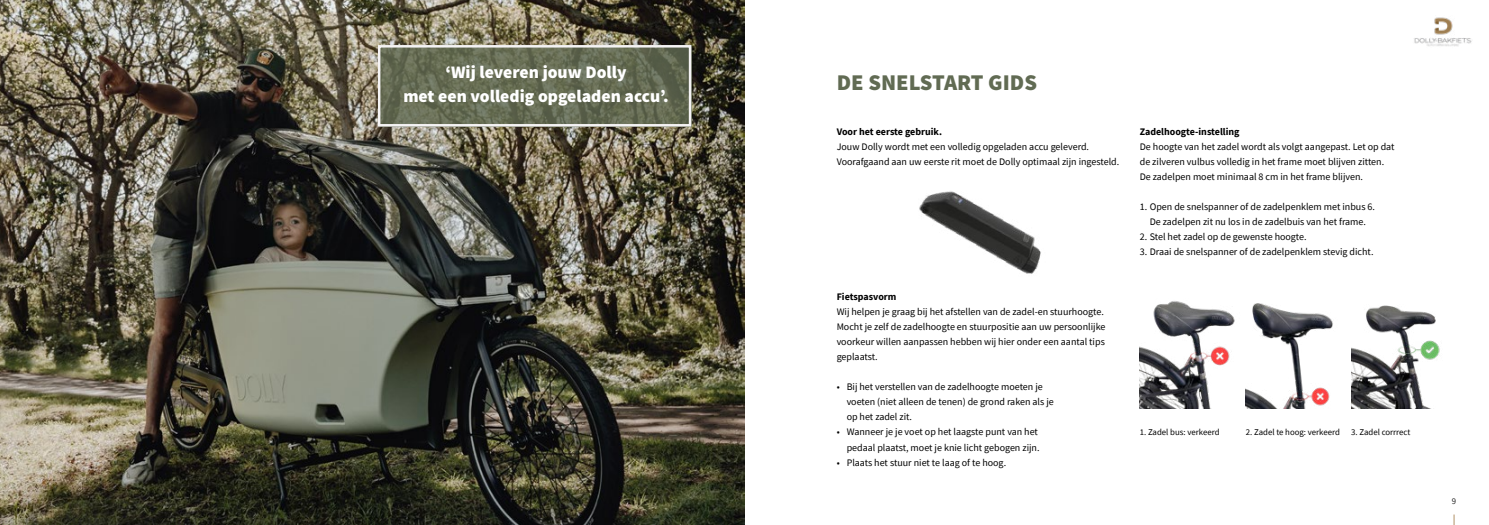
<style>
.page{position:relative;width:1489px;height:525px;background:#fff}
.page>*{position:absolute;margin:0;border:0;box-sizing:border-box;transform-origin:0 0}
.t1{font:900 22.5px "Source Sans Pro";color:#616b53}
.t2{font:900 17.5px/23.8px "Source Sans Pro";color:#fff;text-align:center}
.t3{font:10px/15px "Source Sans Pro";color:#000}
.t4{font:700 10px "Source Sans Pro";color:#000}
.t5{font:8.75px "Source Sans Pro";color:#000}
.t6{font:8.75px "Source Sans Pro";color:#262626}
</style>
<div class="page">
<img style="left:1414px;top:17px;width:58px;height:29px">
<img style="left:0;top:0;width:744px;height:524px">
<svg style="left:381px;top:48px;width:307px;height:75px;background:#656b53"></svg>
<div style="left:378px;top:45px;width:313px;height:81px;border:2px solid #f5f3f4"></div>
<img style="left:919px;top:191px;width:122px;height:83px">
<img style="left:1139px;top:301px;width:96px;height:107px">
<img style="left:1245px;top:303px;width:88px;height:105px">
<img style="left:1351px;top:305px;width:89px;height:103px">
<h2 class="t2" style="left:403px;top:61px;width:267px">‘Wij leveren jouw Dolly<br>met een volledig opgeladen accu’.</h2>
<h1 class="t1" style="left:836px;top:68px;width:202px">DE SNELSTART GIDS</h1>
<p class="t4" style="left:836px;top:125px;width:107px">Voor het eerste gebruik.</p>
<p class="t3" style="left:836px;top:139px;width:284px">Jouw Dolly wordt met een volledig opgeladen accu geleverd.<br>Voorafgaand aan uw eerste rit moet de Dolly optimaal zijn ingesteld.</p>
<p class="t4" style="left:836px;top:290px;width:61px">Fietspasvorm</p>
<p class="t3" style="left:836px;top:304px;width:270px">Wij helpen je graag bij het afstellen van de zadel-en stuurhoogte.<br>Mocht je zelf de zadelhoogte en stuurpositie aan uw persoonlijke voorkeur willen aanpassen hebben wij hier onder een aantal tips geplaatst.</p>
<p class="t3" style="left:846px;top:379px;width:208px;text-indent:-10px">• Bij het verstellen van de zadelhoogte moeten je voeten (niet alleen de tenen) de grond raken als je op het zadel zit.</p>
<p class="t3" style="left:836px;top:424px;width:204px;text-align:right">• Wanneer je je voet op het laagste punt van het pedaal plaatst, moet je knie licht gebogen zijn.</p>
<p class="t3" style="left:836px;top:454px;width:171px">• Plaats het stuur niet te laag of te hoog.</p>
<p class="t4" style="left:1139px;top:125px;width:101px">Zadelhoogte-instelling</p>
<p class="t3" style="left:1139px;top:139px;width:256px">De hoogte van het zadel wordt als volgt aangepast. Let op dat de zilveren vulbus volledig in het frame moet blijven zitten.<br>De zadelpen moet minimaal 8 cm in het frame blijven.</p>
<p class="t3" style="left:1139px;top:199px;width:237px;text-align:center">1. Open de snelspanner of de zadelpenklem met inbus 6.<br>De zadelpen zit nu los in de zadelbuis van het frame.</p>
<p class="t3" style="left:1139px;top:229px;width:168px">2. Stel het zadel op de gewenste hoogte.</p>
<p class="t3" style="left:1139px;top:244px;width:235px">3. Draai de snelspanner of de zadelpenklem stevig dicht.</p>
<p class="t5" style="left:1139px;top:427px;width:81px">1. Zadel bus: verkeerd</p>
<p class="t5" style="left:1245px;top:427px;width:96px">2. Zadel te hoog: verkeerd</p>
<p class="t5" style="left:1350px;top:427px;width:61px">3. Zadel corrrect</p>
<p class="t6" style="left:1451px;top:495px;width:6px">9</p>
</div>
